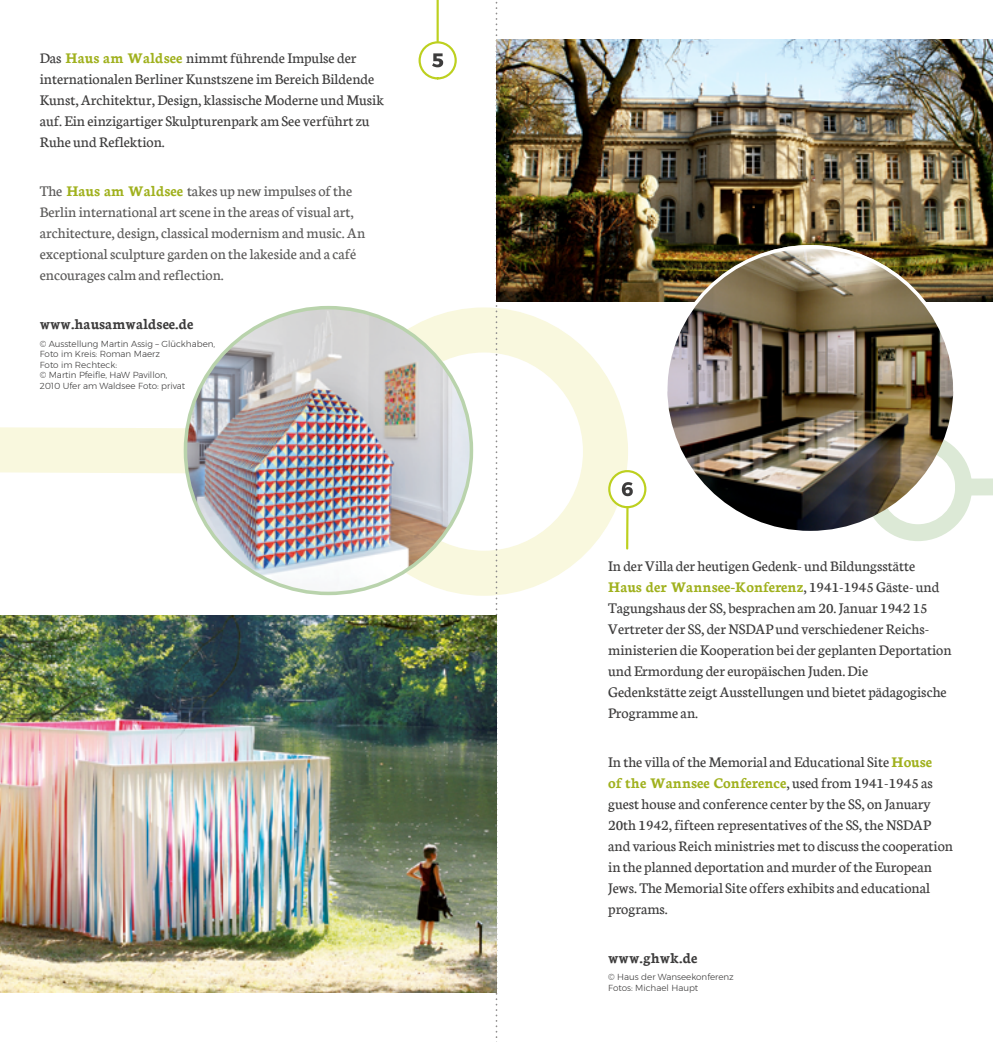
<style>
.page{position:relative;width:993px;height:1042px;background:#fff}
.page>*{position:absolute;margin:0;border:0;box-sizing:border-box;transform-origin:0 0}
.t1{font:15.75px/21px "Neuton";color:#3d3c3c}
.t2{font:15.75px/21px "Neuton";color:#5b5a59}
.t3{font:700 15.75px "Neuton";color:#3d3c3c}
.t4{font:300 8.75px/10.5px "Montserrat";color:#3d3c3c}
.s1{font-weight:700;color:#a0b11e}
</style>
<div class="page">
<div style="left:0;top:427px;width:186px;height:47px;background:#f9f8de"></div>
<svg style="left:341px;top:307px;width:287px;height:289px"></svg>
<svg style="left:863px;top:433px;width:129px;height:108px"></svg>
<svg style="left:495px;top:1px;width:2px;height:1041px"></svg>
<hr style="left:626px;top:507px;width:2px;height:41px;background:#bdd01f">
<svg style="left:608px;top:470px;width:38px;height:38px"></svg>
<svg style="left:621px;top:482px;width:11px;height:14px"></svg>
<svg style="left:418px;top:41px;width:38px;height:38px"></svg>
<svg style="left:432px;top:53px;width:11px;height:14px"></svg>
<hr style="left:436px;top:0;width:2px;height:41px;background:#bdd01f">
<img style="left:0;top:615px;width:496px;height:377px">
<img style="left:496px;top:40px;width:496px;height:261px">
<img style="left:185px;top:308px;width:286px;height:285px;border-radius:143px">
<img style="left:667px;top:245px;width:285px;height:286px;border-radius:143px">
<img style="left:661px;top:243px;width:297px;height:152px">
<p class="t1" style="left:40px;top:48px;width:345px">Das <span class="s1">Haus am Waldsee</span> nimmt führende Impulse der internationalen Berliner Kunstszene im Bereich Bildende Kunst, Architektur, Design, klassische Moderne und Musik auf. Ein einzigartiger Skulpturenpark am See verführt zu Ruhe und Reflektion.</p>
<p class="t2" style="left:40px;top:181px;width:327px">The <span class="s1">Haus am Waldsee</span> takes up new impulses of the Berlin international art scene in the areas of visual art, architecture, design, classical modernism and music. An exceptional sculpture garden on the lakeside and a café encourages calm and reflection.</p>
<p class="t3" style="left:40px;top:315px;width:155px">www.hausamwaldsee.de</p>
<p class="t4" style="left:40px;top:338px;width:177px">© Ausstellung Martin Assig – Glückhaben,<br>Foto im Kreis: Roman Maerz<br>Foto im Rechteck:<br>© Martin Pfeifle, HaW Pavillon,<br>2010 Ufer am Waldsee Foto: privat</p>
<p class="t1" style="left:608px;top:555px;width:345px">In der Villa der heutigen Gedenk- und Bildungsstätte <span class="s1">Haus der Wannsee-Konferenz</span>, 1941-1945 Gäste- und Tagungshaus der SS, besprachen am 20. Januar 1942 15<br>Vertreter der SS, der NSDAP und verschiedener Reichs&shy;ministerien die Kooperation bei der geplanten Deportation und Ermordung der europäischen Juden. Die<br>Gedenkstätte zeigt Ausstellungen und bietet pädagogische Programme an.</p>
<p class="t1" style="left:608px;top:751px;width:346px">In the villa of the Memorial and Educational Site<span class="s1">House<br>of the Wannsee Conference</span>, used from 1941-1945 as guest house and conference center by the SS, on January 20th 1942, fifteen representatives of the SS, the NSDAP and various Reich ministries met to discuss the cooperation in the planned deportation and murder of the European Jews. The Memorial Site offers exhibits and educational programs.</p>
<p class="t3" style="left:608px;top:949px;width:91px">www.ghwk.de</p>
<p class="t4" style="left:608px;top:972px;width:127px">© Haus der Wanseekonferenz<br>Fotos: Michael Haupt</p>
</div>
